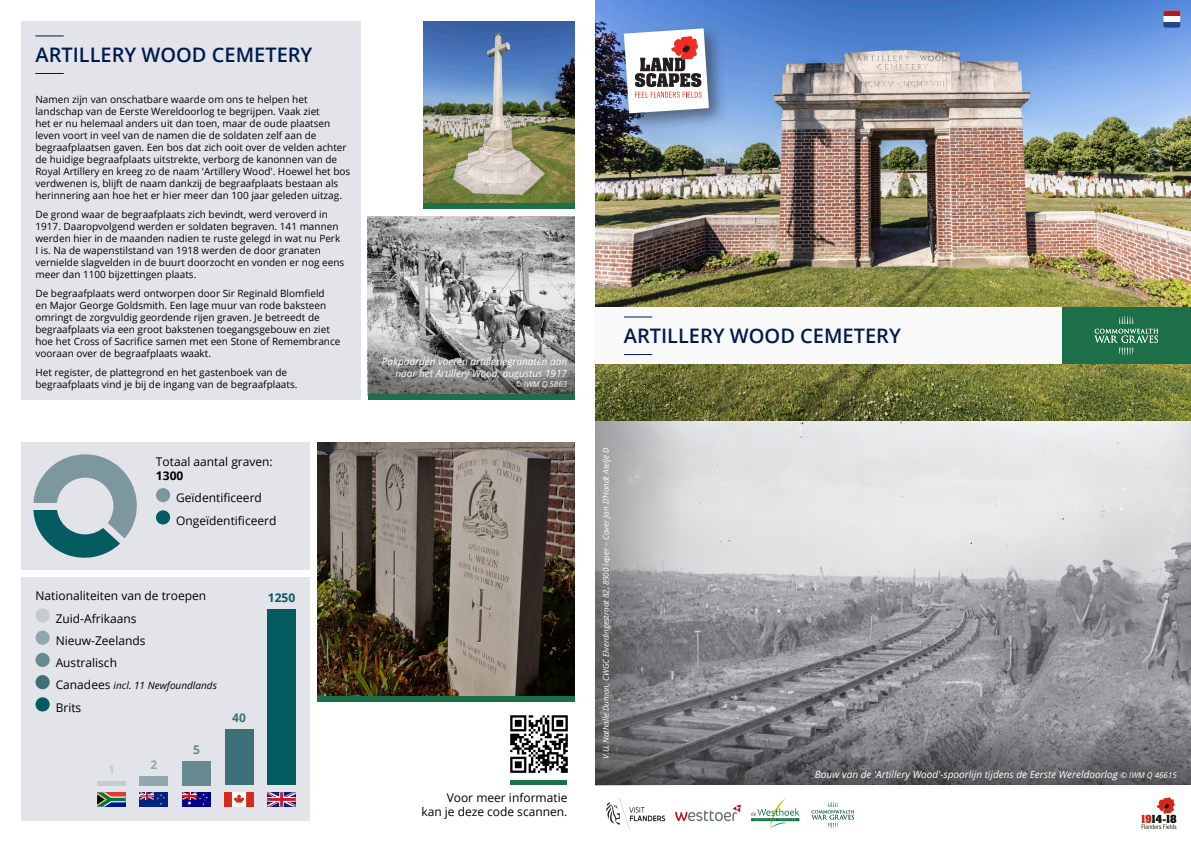
<style>
.page{position:relative;width:1191px;height:842px;background:#fff}
.page>*{position:absolute;margin:0;border:0;box-sizing:border-box;transform-origin:0 0}
.t1{font:600 20px "Open Sans";color:#001b50}
.t2{font:12px/14.4px "Open Sans";color:#000001}
.t3{font:700 12px "Open Sans";color:#045b60}
.t4{font:700 12px "Open Sans";color:#3d7077}
.t5{font:700 12px "Open Sans";color:#688990}
.t6{font:700 12px "Open Sans";color:#92a7ad}
.t7{font:700 12px "Open Sans";color:#c3cdd0}
.t8{font:10px/12px "Open Sans";color:#000001}
.t9{font:italic 10px/12px "Open Sans";color:#fff;text-align:right}
.t10{font:italic 10px "Open Sans";color:#000001}
.t11{font:italic 8px "Open Sans";color:#fff}
.s1{font-weight:700}
.s2{font-style:normal;font-size:12px}
.s3{font-size:8px}
</style>
<div class="page">
<img style="left:368px;top:216px;width:206px;height:99px">
<svg style="left:368px;top:315px;width:206px;height:79px;background:#8c8c8d"></svg>
<div style="left:368px;top:394px;width:206px;height:6px;background:#1c6f48"></div>
<img style="left:595px;top:364px;width:596px;height:288px">
<img style="left:595px;top:0;width:596px;height:307px">
<div style="left:21px;top:442px;width:289px;height:128px;background:#e2e4e9"></div>
<div style="left:21px;top:577px;width:289px;height:244px;background:#e2e4e9"></div>
<div style="left:21px;top:21px;width:340px;height:379px;background:#e2e4e9"></div>
<img style="left:423px;top:21px;width:151px;height:182px">
<div style="left:423px;top:203px;width:151px;height:6px;background:#1c6f48"></div>
<div style="left:510px;top:780px;width:57px;height:5px;background:#1c6f48"></div>
<img style="left:510px;top:715px;width:58px;height:58px">
<div style="left:35px;top:608px;width:15px;height:14px;background:#c3cdd0;border-radius:50%"></div>
<div style="left:35px;top:631px;width:15px;height:14px;background:#92a7ad;border-radius:50%"></div>
<div style="left:35px;top:653px;width:15px;height:14px;background:#688990;border-radius:50%"></div>
<div style="left:35px;top:675px;width:15px;height:14px;background:#3d7077;border-radius:50%"></div>
<div style="left:35px;top:697px;width:15px;height:14px;background:#045b60;border-radius:50%"></div>
<img style="left:317px;top:442px;width:257px;height:254px">
<div style="left:317px;top:696px;width:257px;height:5px;background:#1c6f48"></div>
<svg style="left:33px;top:454px;width:104px;height:104px"></svg>
<div style="left:57px;top:478px;width:56px;height:56px;background:#e2e4e9;border-radius:50%"></div>
<div style="left:156px;top:488px;width:14px;height:14px;background:#7c989e;border-radius:50%"></div>
<div style="left:156px;top:510px;width:14px;height:14px;background:#045b60;border-radius:50%"></div>
<div style="left:267px;top:609px;width:29px;height:176px;background:#045b60"></div>
<div style="left:225px;top:729px;width:28px;height:56px;background:#3d7077"></div>
<div style="left:182px;top:761px;width:29px;height:24px;background:#688990"></div>
<div style="left:140px;top:776px;width:28px;height:9px;background:#92a7ad"></div>
<hr style="left:97px;top:781px;width:29px;height:4px;background:#c3cdd0">
<svg style="left:1163px;top:16px;width:17px;height:12px"></svg>
<div style="left:1163px;top:11px;width:17px;height:5px;background:#ae1c28"></div>
<svg style="left:35px;top:35px;width:29px;height:1px"></svg>
<svg style="left:35px;top:73px;width:29px;height:1px"></svg>
<svg style="left:686px;top:652px;width:505px;height:133px;background:#7f8083"></svg>
<div style="left:619px;top:23px;width:109px;height:109px;background:#231f20;opacity:.5"></div>
<svg style="left:624px;top:28px;width:85px;height:85px"></svg>
<div style="left:1061px;top:307px;width:130px;height:57px;background:#1c6f48"></div>
<svg style="left:1094px;top:316px;width:64px;height:39px"></svg>
<div style="left:595px;top:307px;width:466px;height:57px;background:#f9f9f9"></div>
<svg style="left:624px;top:316px;width:28px;height:1px"></svg>
<svg style="left:624px;top:354px;width:28px;height:1px"></svg>
<img style="left:606px;top:798px;width:194px;height:31px">
<img style="left:1141px;top:797px;width:36px;height:32px">
<svg style="left:811px;top:802px;width:43px;height:26px"></svg>
<svg style="left:97px;top:792px;width:29px;height:14px"></svg>
<div style="left:140px;top:792px;width:28px;height:14px;background:#00247d"></div>
<svg style="left:140px;top:792px;width:25px;height:13px"></svg>
<div style="left:182px;top:792px;width:29px;height:14px;background:#00008b"></div>
<svg style="left:182px;top:792px;width:26px;height:13px"></svg>
<div style="left:225px;top:792px;width:7px;height:14px;background:#d52b1e"></div>
<div style="left:246px;top:792px;width:7px;height:14px;background:#d52b1e"></div>
<svg style="left:232px;top:792px;width:14px;height:14px"></svg>
<svg style="left:267px;top:792px;width:29px;height:14px"></svg>
<svg style="left:595px;top:421px;width:91px;height:364px;background:#909193"></svg>
<p class="t1" style="left:35px;top:41px;width:278px">ARTILLERY WOOD CEMETERY</p>
<p class="t8" style="left:35px;top:93px;width:316px">Namen zijn van onschatbare waarde om ons te helpen het landschap van de Eerste Wereldoorlog te begrijpen. Vaak ziet<br>het er nu helemaal anders uit dan toen, maar de oude plaatsen leven voort in veel van de namen die de soldaten zelf aan de begraafplaatsen gaven. Een bos dat zich ooit over de velden achter de huidige begraafplaats uitstrekte, verborg de kanonnen van de Royal Artillery en kreeg zo de naam 'Artillery Wood'. Hoewel het bos verdwenen is, blijft de naam dankzij de begraafplaats bestaan als herinnering aan hoe het er hier meer dan 100 jaar geleden uitzag.</p>
<p class="t8" style="left:35px;top:208px;width:310px">De grond waar de begraafplaats zich bevindt, werd veroverd in 1917. Daaropvolgend werden er soldaten begraven. 141 mannen werden hier in de maanden nadien te ruste gelegd in wat nu Perk I is. Na de wapenstilstand van 1918 werden de door granaten vernielde slagvelden in de buurt doorzocht en vonden er nog eens meer dan 1100 bijzettingen plaats.</p>
<p class="t8" style="left:35px;top:287px;width:306px">De begraafplaats werd ontworpen door Sir Reginald Blomfield<br>en Major George Goldsmith. Een lage muur van rode baksteen omringt de zorgvuldig geordende rijen graven. Je betreedt de begraafplaats via een groot bakstenen toegangsgebouw en ziet hoe het Cross of Sacrifice samen met een Stone of Remembrance vooraan over de begraafplaats waakt.</p>
<p class="t8" style="left:35px;top:366px;width:263px">Het register, de plattegrond en het gastenboek van de begraafplaats vind je bij de ingang van de begraafplaats.</p>
<p class="t2" style="left:156px;top:454px;width:118px">Totaal aantal graven:<br><span class="s1">1300</span></p>
<p class="t2" style="left:176px;top:490px;width:87px">Geïdentificeerd</p>
<p class="t2" style="left:176px;top:513px;width:102px">Ongeïdentificeerd</p>
<p class="t2" style="left:35px;top:588px;width:172px">Nationaliteiten van de troepen</p>
<p class="t2" style="left:56px;top:611px;width:82px">Zuid-Afrikaans</p>
<p class="t2" style="left:56px;top:633px;width:91px">Nieuw-Zeelands</p>
<p class="t2" style="left:56px;top:655px;width:63px">Australisch</p>
<p class="t10" style="left:56px;top:679px;width:163px"><span class="s2">Canadees</span> incl. 11 Newfoundlands</p>
<p class="t2" style="left:56px;top:700px;width:27px">Brits</p>
<p class="t7" style="left:108px;top:761px;width:8px">1</p>
<p class="t6" style="left:150px;top:756px;width:8px">2</p>
<p class="t5" style="left:193px;top:741px;width:8px">5</p>
<p class="t4" style="left:232px;top:709px;width:15px">40</p>
<p class="t3" style="left:268px;top:590px;width:29px">1250</p>
<p class="t9" style="left:382px;top:355px;width:187px">Pakpaarden voeren artilleriegranaten aan naar het Artillery Wood, augustus 1917</p>
<p class="t11" style="left:515px;top:379px;width:53px">© IWM Q 5863</p>
<p class="t2" style="left:447px;top:790px;width:122px">Voor meer informatie</p>
<p class="t2" style="left:421px;top:804px;width:147px">kan je deze code scannen.</p>
<p class="t1" style="left:624px;top:322px;width:278px">ARTILLERY WOOD CEMETERY</p>
<p class="t11" style="left:600px;top:759px;width:313px;rotate:-90deg">V.U. Nathalie Dumon, CWGC Elverdingestraat 82, 8900 Ieper – Cover Jan D’Hondt Ateljé D</p>
<p class="t9" style="left:815px;top:768px;width:363px">Bouw van de 'Artillery Wood'-spoorlijn tijdens de Eerste Wereldoorlog <span class="s3">© IWM Q 46615</span></p>
</div>
